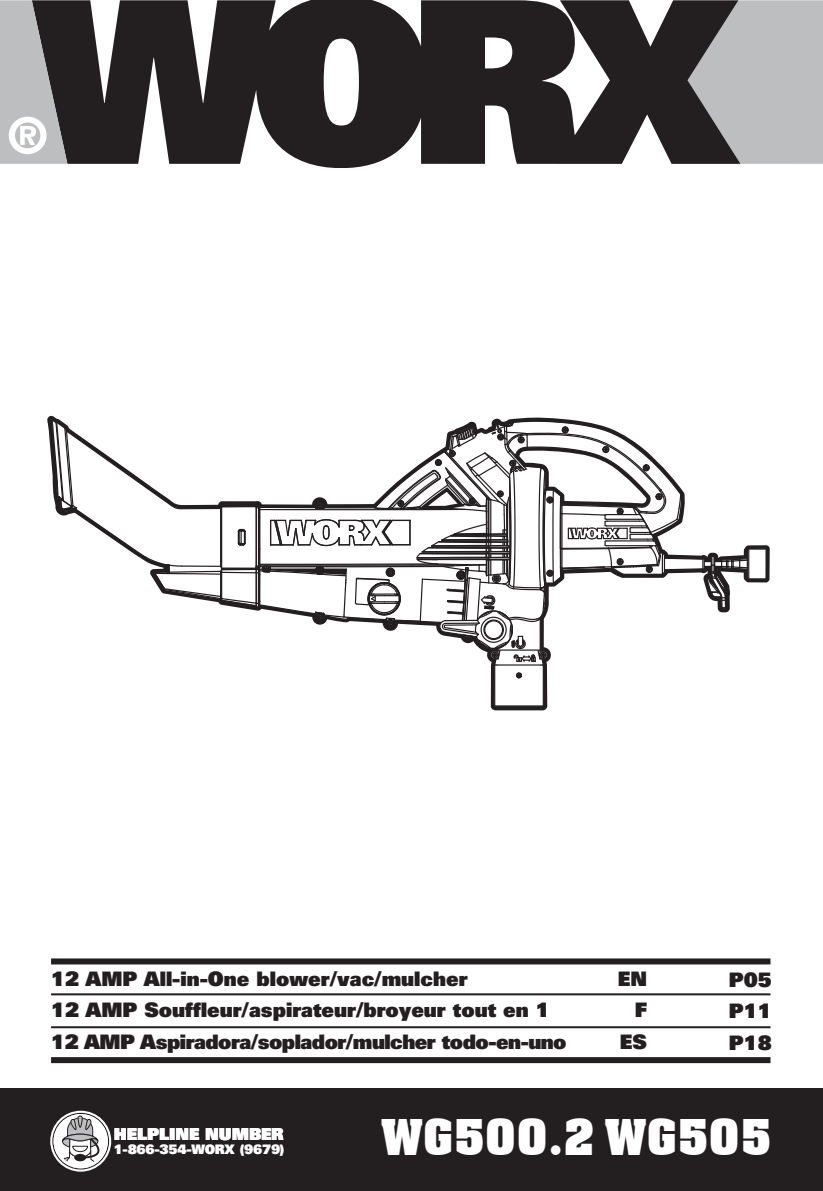
<style>
.page{position:relative;width:823px;height:1191px;background:#fff}
.page>*{position:absolute;margin:0;border:0;box-sizing:border-box;transform-origin:0 0}
.t1{font:700 48px "Aachen BT";letter-spacing:-.01em;color:#fff}
.t2{font:900 20px/31.6px "Univers";color:#231f20;text-align:justify}
.t3{font:900 20px "Univers";letter-spacing:-.025em;color:#231f20}
.t4{font:900 16.4px "Univers";color:#fff}
.t5{font:900 13.2px "Univers";letter-spacing:-.025em;color:#fff}
</style>
<div class="page">
<div style="left:0;top:1089px;width:822px;height:102px;background:#231f20"></div>
<div style="left:740px;top:0;width:82px;height:164px;background:#bcbec0"></div>
<svg style="left:67px;top:0;width:673px;height:168px;fill:#231f20"></svg>
<svg style="left:0;top:0;width:67px;height:164px"></svg>
<hr style="left:51px;top:993px;width:719px;height:2px;background:#231f20">
<hr style="left:51px;top:1026px;width:719px;height:2px;background:#231f20">
<div style="left:51px;top:1057px;width:719px;height:6px;background:#231f20"></div>
<div style="left:51px;top:958px;width:719px;height:6px;background:#231f20"></div>
<div style="left:55px;top:1115px;width:51px;height:52px;background:#fff;border-radius:50%"></div>
<svg style="left:61px;top:1088px;width:53px;height:84px"></svg>
<div style="left:54px;top:1114px;width:54px;height:54px;border:3px solid #fff;border-radius:50%"></div>
<div style="left:50px;top:1110px;width:61px;height:61px;border:2px solid #fff;border-radius:50%"></div>
<hr style="left:78px;top:1116px;width:4px;height:11px;background:#bcbec0;border-radius:2px">
<div style="left:78px;top:1115px;width:5px;height:12px;border:1px solid #231f20;border-radius:2px"></div>
<hr style="left:494px;top:665px;width:1px;height:41px;background:#231f20">
<hr style="left:494px;top:706px;width:48px;height:1px;background:#231f20">
<hr style="left:494px;top:705px;width:49px;height:1px;background:#231f20">
<hr style="left:542px;top:665px;width:1px;height:41px;background:#231f20">
<hr style="left:765px;top:549px;width:1px;height:30px;background:#231f20">
<svg style="left:49px;top:416px;width:716px;height:263px"></svg>
<p class="t2" style="left:51px;top:963px;width:418px">12 AMP All-in-One blower/vac/mulcher</p>
<p class="t2" style="left:617px;top:963px;width:31px">EN</p>
<p class="t2" style="left:51px;top:994px;width:500px">12 AMP Souffleur/aspirateur/broyeur tout en 1</p>
<p class="t2" style="left:634px;top:994px;width:14px">F</p>
<p class="t3" style="left:51px;top:1030px;width:516px">12 AMP Aspiradora/soplador/mulcher todo-en-uno</p>
<p class="t2" style="left:619px;top:1026px;width:29px">ES</p>
<p class="t2" style="left:728px;top:964px;width:44px">P05<br>P11<br>P18</p>
<p class="t4" style="left:114px;top:1124px;width:171px">HELPLINE NUMBER</p>
<p class="t5" style="left:114px;top:1141px;width:172px">1-866-354-WORX (9679)</p>
<h1 class="t1" style="left:380px;top:1117px;width:392px">WG500.2 WG505</h1>
</div>
